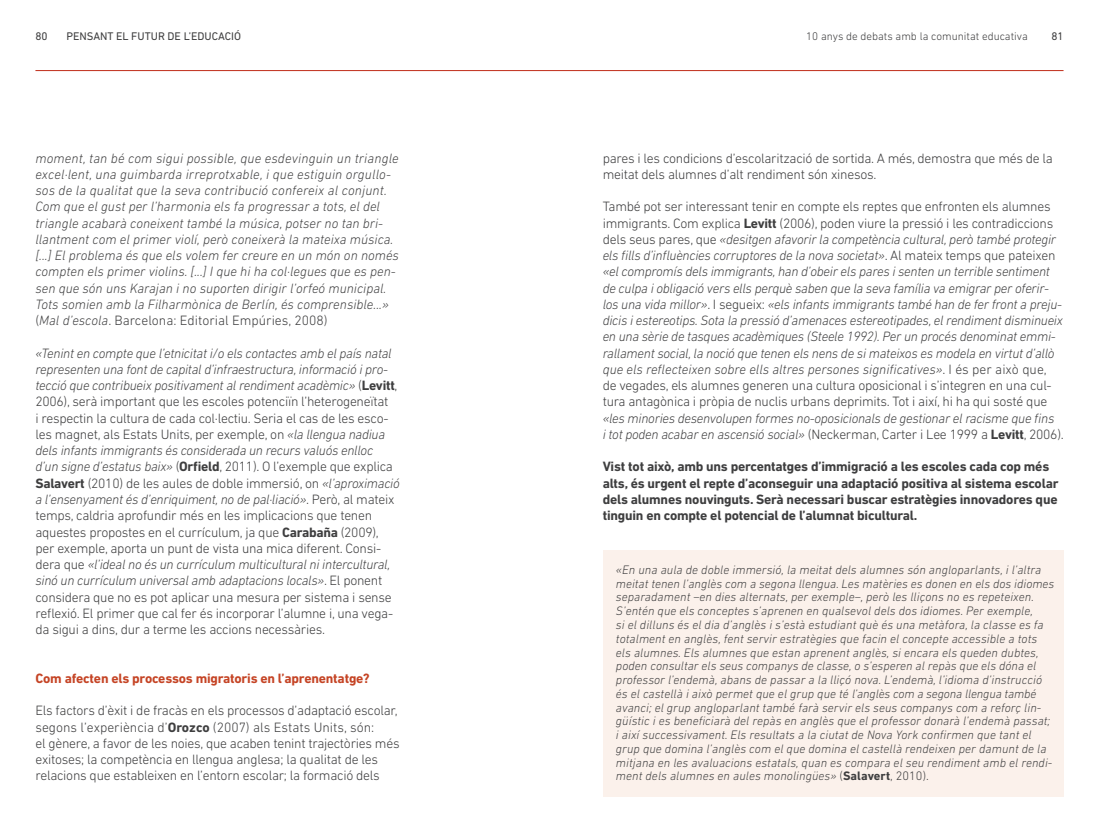
<style>
.page{position:relative;width:1099px;height:833px;background:#fff}
.page>*{position:absolute;margin:0;border:0;box-sizing:border-box;transform-origin:0 0}
.t1{font:300 13.75px/16.2px "DIN Next LT Pro";letter-spacing:-.02em;color:#3e3e3f}
.t2{font:italic 300 13.75px/16.2px "DIN Next LT Pro";letter-spacing:-.02em;color:#3e3e3f}
.t3{font:italic 300 13.75px/16.2px "DIN Next LT Pro";color:#3e3e3f}
.t4{font:700 13.75px/16.2px "DIN Next LT Pro";letter-spacing:-.015em;color:#3e3e3f}
.t5{font:700 13.75px "DIN Next LT Pro";letter-spacing:-.015em;color:#c54425}
.t6{font:italic 300 12.5px/13.8px "DIN Next LT Pro";letter-spacing:.005em;color:#3e3e3f}
.t7{font:300 11.25px "DIN Next LT Pro";color:#3e3e3f}
.t8{font:11.25px "DIN Next LT Pro";color:#3e3e3f}
.s1{font-style:normal}
.s2{font-style:italic}
.s3{font-weight:700}
.s4{font-weight:700;font-style:normal}
</style>
<div class="page">
<div style="left:602px;top:550px;width:461px;height:246px;background:#fbf1eb"></div>
<hr style="left:35px;top:70px;width:1028px;height:1px;background:#c02d19">
<p class="t8" style="left:35px;top:30px;width:14px">80</p>
<p class="t8" style="left:66px;top:30px;width:176px">PENSANT EL FUTUR DE L’EDUCACIÓ</p>
<p class="t7" style="left:806px;top:30px;width:223px">10 anys de debats amb la comunitat educativa</p>
<p class="t8" style="left:1051px;top:30px;width:14px">81</p>
<p class="t3" style="left:35px;top:150px;width:365px">moment, tan bé com sigui possible, que esdevinguin un triangle excel·lent, una guimbarda irreprotxable, i que estiguin orgullo&shy;sos de la qualitat que la seva contribució confereix al conjunt.<br>Com que el gust per l’harmonia els fa progressar a tots, el del triangle acabarà coneixent també la música, potser no tan bri&shy;llantment com el primer violí, però coneixerà la mateixa música. [...] El problema és que els volem fer creure en un món on només compten els primer violins. [...] I que hi ha col·legues que es pen&shy;sen que són uns Karajan i no suporten dirigir l’orfeó municipal.<br>Tots somien amb la Filharmònica de Berlín, és comprensible...» <span class="s1">(</span>Mal d’escola<span class="s1">. Barcelona: Editorial Empúries, 2008)</span></p>
<p class="t1" style="left:35px;top:345px;width:366px"><span class="s2">«Tenint en compte que l’etnicitat i/o els contactes amb el país natal representen una font de capital d’infraestructura, informació i pro&shy;tecció que contribueix positivament al rendiment acadèmic»</span> (<span class="s3">Levitt</span>, 2006), serà important que les escoles potenciïn l’heterogeneïtat<br>i respectin la cultura de cada col·lectiu. Seria el cas de les esco&shy;les magnet, als Estats Units, per exemple, on <span class="s2">«la llengua nadiua dels infants immigrants és considerada un recurs valuós enlloc<br>d’un signe d’estatus baix»</span> (<span class="s3">Orfield</span>, 2011). O l’exemple que explica <span class="s3">Salavert</span> (2010) de les aules de doble immersió, on <span class="s2">«l’aproximació a l’ensenyament és d’enriquiment, no de pal·liació»</span>. Però, al mateix temps, caldria aprofundir més en les implicacions que tenen aquestes propostes en el currículum, ja que <span class="s3">Carabaña</span> (2009), per exemple, aporta un punt de vista una mica diferent. Consi&shy;dera que <span class="s2">«l’ideal no és un currículum multicultural ni intercultural, sinó un currículum universal amb adaptacions locals»</span>. El ponent considera que no es pot aplicar una mesura per sistema i sense reflexió. El primer que cal fer és incorporar l’alumne i, una vega&shy;da sigui a dins, dur a terme les accions necessàries.</p>
<p class="t5" style="left:35px;top:670px;width:336px">Com afecten els processos migratoris en l’aprenentatge?</p>
<p class="t1" style="left:35px;top:702px;width:365px">Els factors d’èxit i de fracàs en els processos d’adaptació escolar, segons l’experiència d’<span class="s3">Orozco</span> (2007) als Estats Units, són:<br>el gènere, a favor de les noies, que acaben tenint trajectòries més exitoses; la competència en llengua anglesa; la qualitat de les relacions que estableixen en l’entorn escolar; la formació dels</p>
<p class="t1" style="left:602px;top:150px;width:452px">pares i les condicions d’escolarització de sortida. A més, demostra que més de la meitat dels alumnes d’alt rendiment són xinesos.</p>
<p class="t2" style="left:602px;top:198px;width:462px"><span class="s1">També pot ser interessant tenir en compte els reptes que enfronten els alumnes immigrants. Com explica</span> <span class="s4">Levitt</span> <span class="s1">(2006), poden viure la pressió i les contradiccions dels seus pares, que</span> «desitgen afavorir la competència cultural, però també protegir els fills d’influències corruptores de la nova societat»<span class="s1">. Al mateix temps que pateixen </span>«el compromís dels immigrants, han d’obeir els pares i senten un terrible sentiment de culpa i obligació vers ells perquè saben que la seva família va emigrar per oferir&shy;los una vida millor»<span class="s1">. I segueix:</span> «els infants immigrants també han de fer front a preju&shy;dicis i estereotips. Sota la pressió d’amenaces estereotipades, el rendiment disminueix en una sèrie de tasques acadèmiques (Steele 1992). Per un procés denominat emmi&shy;rallament social, la noció que tenen els nens de si mateixos es modela en virtut d’allò que els reflecteixen sobre ells altres persones significatives»<span class="s1">. I és per això que, de vegades, els alumnes generen una cultura oposicional i s’integren en una cul&shy;tura antagònica i pròpia de nuclis urbans deprimits. Tot i així, hi ha qui sosté que</span></p>
<p class="t2" style="left:602px;top:410px;width:462px">«les minories desenvolupen formes no-oposicionals de gestionar el racisme que fins<br>i tot poden acabar en ascensió social» <span class="s1">(Neckerman, Carter i Lee 1999 a</span> <span class="s4">Levitt</span><span class="s1">, 2006).</span></p>
<p class="t4" style="left:602px;top:458px;width:457px">Vist tot això, amb uns percentatges d’immigració a les escoles cada cop més alts, és urgent el repte d’aconseguir una adaptació positiva al sistema escolar dels alumnes nouvinguts. Serà necessari buscar estratègies innovadores que tinguin en compte el potencial de l’alumnat bicultural.</p>
<p class="t6" style="left:616px;top:562px;width:440px">«En una aula de doble immersió, la meitat dels alumnes són angloparlants, i l’altra meitat tenen l’anglès com a segona llengua. Les matèries es donen en els dos idiomes separadament –en dies alternats, per exemple–, però les lliçons no es repeteixen.<br>S’entén que els conceptes s’aprenen en qualsevol dels dos idiomes. Per exemple,<br>si el dilluns és el dia d’anglès i s’està estudiant què és una metàfora, la classe es fa totalment en anglès, fent servir estratègies que facin el concepte accessible a tots els alumnes. Els alumnes que estan aprenent anglès, si encara els queden dubtes, poden consultar els seus companys de classe, o s’esperen al repàs que els dóna el professor l’endemà, abans de passar a la lliçó nova. L’endemà, l’idioma d’instrucció és el castellà i això permet que el grup que té l’anglès com a segona llengua també avanci; el grup angloparlant també farà servir els seus companys com a reforç lin&shy;güístic i es beneficiarà del repàs en anglès que el professor donarà l’endemà passat; i així successivament. Els resultats a la ciutat de Nova York confirmen que tant el grup que domina l’anglès com el que domina el castellà rendeixen per damunt de la mitjana en les avaluacions estatals, quan es compara el seu rendiment amb el rendi&shy;ment dels alumnes en aules monolingües» <span class="s1">(</span><span class="s4">Salavert</span><span class="s1">, 2010).</span></p>
</div>
